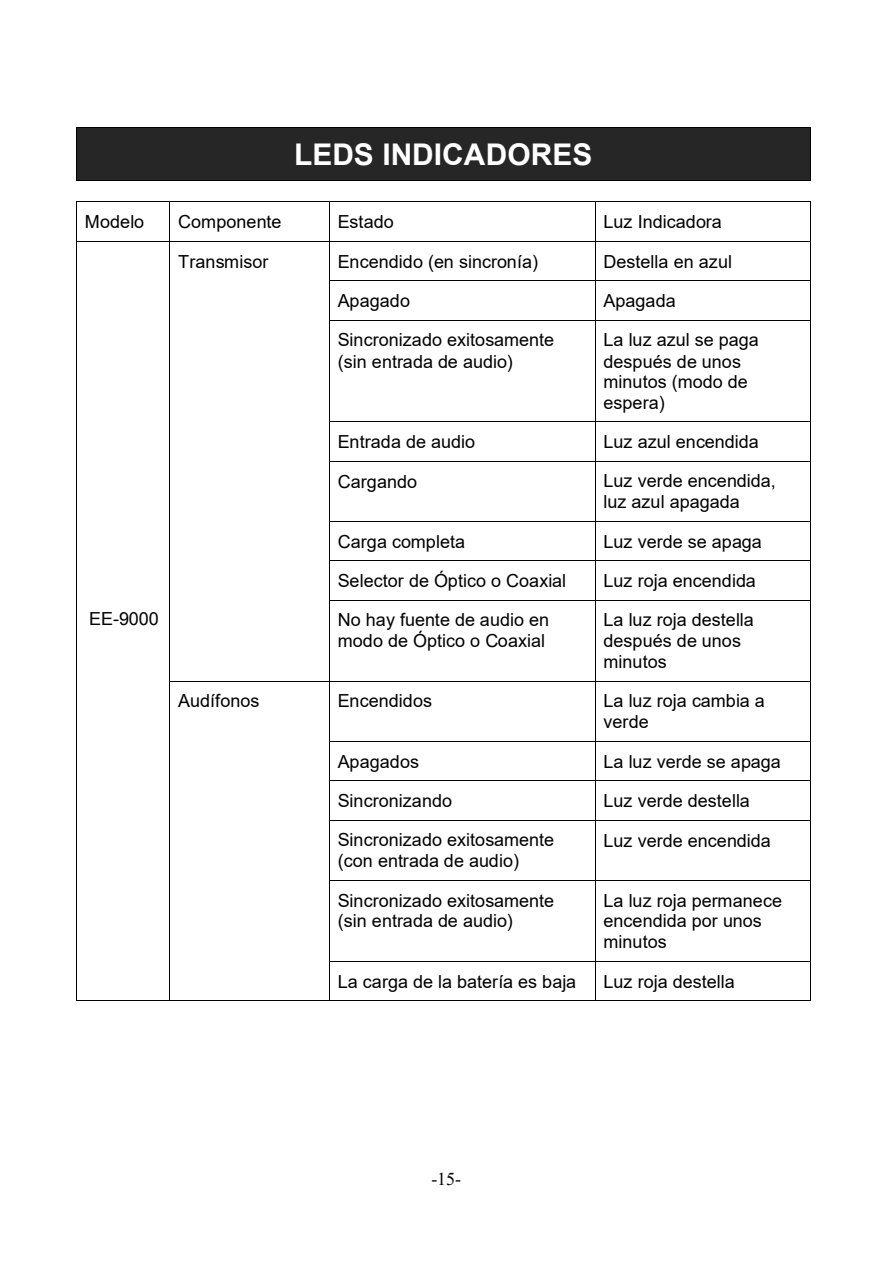
<style>
.page{position:relative;width:893px;height:1263px;background:#fff}
.page>*{position:absolute;margin:0;border:0;box-sizing:border-box;transform-origin:0 0}
.t1{font:700 29.85px "Arial";color:#fff}
.t2{font:18px/20.9px "Arial";letter-spacing:.005em;color:#000}
.t3{font:18px "Times New Roman";color:#000}
</style>
<div class="page">
<div style="left:77px;top:128px;width:733px;height:52px;background:#262626"></div>
<hr style="left:77px;top:127px;width:733px;height:1px;background:#000">
<hr style="left:76px;top:128px;width:1px;height:52px;background:#000">
<hr style="left:77px;top:180px;width:733px;height:1px;background:#000">
<hr style="left:810px;top:128px;width:1px;height:52px;background:#000">
<hr style="left:77px;top:202px;width:93px;height:1px;background:#000">
<hr style="left:170px;top:202px;width:159px;height:1px;background:#000">
<hr style="left:330px;top:202px;width:265px;height:1px;background:#000">
<hr style="left:596px;top:202px;width:214px;height:1px;background:#000">
<hr style="left:76px;top:202px;width:1px;height:39px;background:#000">
<hr style="left:170px;top:202px;width:1px;height:39px;background:#000">
<hr style="left:329px;top:202px;width:1px;height:39px;background:#000">
<hr style="left:595px;top:202px;width:1px;height:39px;background:#000">
<hr style="left:810px;top:202px;width:1px;height:39px;background:#000">
<hr style="left:77px;top:241px;width:93px;height:1px;background:#000">
<hr style="left:170px;top:241px;width:159px;height:1px;background:#000">
<hr style="left:330px;top:241px;width:265px;height:1px;background:#000">
<hr style="left:596px;top:241px;width:214px;height:1px;background:#000">
<hr style="left:76px;top:242px;width:1px;height:38px;background:#000">
<hr style="left:170px;top:242px;width:1px;height:38px;background:#000">
<hr style="left:329px;top:242px;width:1px;height:38px;background:#000">
<hr style="left:595px;top:242px;width:1px;height:38px;background:#000">
<hr style="left:810px;top:242px;width:1px;height:38px;background:#000">
<hr style="left:330px;top:280px;width:265px;height:1px;background:#000">
<hr style="left:596px;top:280px;width:214px;height:1px;background:#000">
<hr style="left:76px;top:281px;width:1px;height:39px;background:#000">
<hr style="left:170px;top:281px;width:1px;height:39px;background:#000">
<hr style="left:329px;top:281px;width:1px;height:39px;background:#000">
<hr style="left:595px;top:281px;width:1px;height:39px;background:#000">
<hr style="left:810px;top:281px;width:1px;height:39px;background:#000">
<hr style="left:330px;top:320px;width:265px;height:1px;background:#000">
<hr style="left:596px;top:320px;width:214px;height:1px;background:#000">
<hr style="left:76px;top:321px;width:1px;height:101px;background:#000">
<hr style="left:170px;top:321px;width:1px;height:101px;background:#000">
<hr style="left:329px;top:321px;width:1px;height:101px;background:#000">
<hr style="left:595px;top:321px;width:1px;height:101px;background:#000">
<hr style="left:810px;top:321px;width:1px;height:101px;background:#000">
<hr style="left:330px;top:422px;width:265px;height:1px;background:#000">
<hr style="left:596px;top:422px;width:214px;height:1px;background:#000">
<hr style="left:76px;top:422px;width:1px;height:39px;background:#000">
<hr style="left:170px;top:422px;width:1px;height:39px;background:#000">
<hr style="left:329px;top:422px;width:1px;height:39px;background:#000">
<hr style="left:595px;top:422px;width:1px;height:39px;background:#000">
<hr style="left:810px;top:422px;width:1px;height:39px;background:#000">
<hr style="left:330px;top:461px;width:265px;height:1px;background:#000">
<hr style="left:596px;top:461px;width:214px;height:1px;background:#000">
<hr style="left:76px;top:462px;width:1px;height:59px;background:#000">
<hr style="left:170px;top:462px;width:1px;height:59px;background:#000">
<hr style="left:329px;top:462px;width:1px;height:59px;background:#000">
<hr style="left:595px;top:462px;width:1px;height:59px;background:#000">
<hr style="left:810px;top:462px;width:1px;height:59px;background:#000">
<hr style="left:330px;top:521px;width:265px;height:1px;background:#000">
<hr style="left:596px;top:521px;width:214px;height:1px;background:#000">
<hr style="left:76px;top:522px;width:1px;height:39px;background:#000">
<hr style="left:170px;top:522px;width:1px;height:39px;background:#000">
<hr style="left:329px;top:522px;width:1px;height:39px;background:#000">
<hr style="left:595px;top:522px;width:1px;height:39px;background:#000">
<hr style="left:810px;top:522px;width:1px;height:39px;background:#000">
<hr style="left:330px;top:561px;width:265px;height:1px;background:#000">
<hr style="left:596px;top:561px;width:214px;height:1px;background:#000">
<hr style="left:76px;top:561px;width:1px;height:39px;background:#000">
<hr style="left:170px;top:561px;width:1px;height:39px;background:#000">
<hr style="left:329px;top:561px;width:1px;height:39px;background:#000">
<hr style="left:595px;top:561px;width:1px;height:39px;background:#000">
<hr style="left:810px;top:561px;width:1px;height:39px;background:#000">
<hr style="left:330px;top:600px;width:265px;height:1px;background:#000">
<hr style="left:596px;top:600px;width:214px;height:1px;background:#000">
<hr style="left:76px;top:601px;width:1px;height:80px;background:#000">
<hr style="left:170px;top:601px;width:1px;height:80px;background:#000">
<hr style="left:329px;top:601px;width:1px;height:80px;background:#000">
<hr style="left:595px;top:601px;width:1px;height:80px;background:#000">
<hr style="left:810px;top:601px;width:1px;height:80px;background:#000">
<hr style="left:170px;top:681px;width:159px;height:1px;background:#000">
<hr style="left:330px;top:681px;width:265px;height:1px;background:#000">
<hr style="left:596px;top:681px;width:214px;height:1px;background:#000">
<hr style="left:76px;top:681px;width:1px;height:60px;background:#000">
<hr style="left:170px;top:681px;width:1px;height:60px;background:#000">
<hr style="left:329px;top:681px;width:1px;height:60px;background:#000">
<hr style="left:595px;top:681px;width:1px;height:60px;background:#000">
<hr style="left:810px;top:681px;width:1px;height:60px;background:#000">
<hr style="left:330px;top:741px;width:265px;height:1px;background:#000">
<hr style="left:596px;top:741px;width:214px;height:1px;background:#000">
<hr style="left:76px;top:742px;width:1px;height:38px;background:#000">
<hr style="left:170px;top:742px;width:1px;height:38px;background:#000">
<hr style="left:329px;top:742px;width:1px;height:38px;background:#000">
<hr style="left:595px;top:742px;width:1px;height:38px;background:#000">
<hr style="left:810px;top:742px;width:1px;height:38px;background:#000">
<hr style="left:330px;top:780px;width:265px;height:1px;background:#000">
<hr style="left:596px;top:780px;width:214px;height:1px;background:#000">
<hr style="left:76px;top:781px;width:1px;height:39px;background:#000">
<hr style="left:170px;top:781px;width:1px;height:39px;background:#000">
<hr style="left:329px;top:781px;width:1px;height:39px;background:#000">
<hr style="left:595px;top:781px;width:1px;height:39px;background:#000">
<hr style="left:810px;top:781px;width:1px;height:39px;background:#000">
<hr style="left:330px;top:820px;width:265px;height:1px;background:#000">
<hr style="left:596px;top:820px;width:214px;height:1px;background:#000">
<hr style="left:76px;top:821px;width:1px;height:59px;background:#000">
<hr style="left:170px;top:821px;width:1px;height:59px;background:#000">
<hr style="left:329px;top:821px;width:1px;height:59px;background:#000">
<hr style="left:595px;top:821px;width:1px;height:59px;background:#000">
<hr style="left:810px;top:821px;width:1px;height:59px;background:#000">
<hr style="left:330px;top:880px;width:265px;height:1px;background:#000">
<hr style="left:596px;top:880px;width:214px;height:1px;background:#000">
<hr style="left:76px;top:881px;width:1px;height:80px;background:#000">
<hr style="left:170px;top:881px;width:1px;height:80px;background:#000">
<hr style="left:329px;top:881px;width:1px;height:80px;background:#000">
<hr style="left:595px;top:881px;width:1px;height:80px;background:#000">
<hr style="left:810px;top:881px;width:1px;height:80px;background:#000">
<hr style="left:330px;top:961px;width:265px;height:1px;background:#000">
<hr style="left:596px;top:961px;width:214px;height:1px;background:#000">
<hr style="left:76px;top:962px;width:1px;height:38px;background:#000">
<hr style="left:77px;top:1000px;width:93px;height:1px;background:#000">
<hr style="left:170px;top:962px;width:1px;height:38px;background:#000">
<hr style="left:170px;top:1000px;width:159px;height:1px;background:#000">
<hr style="left:329px;top:962px;width:1px;height:38px;background:#000">
<hr style="left:330px;top:1000px;width:265px;height:1px;background:#000">
<hr style="left:595px;top:962px;width:1px;height:38px;background:#000">
<hr style="left:596px;top:1000px;width:214px;height:1px;background:#000">
<hr style="left:810px;top:962px;width:1px;height:38px;background:#000">
<p class="t1" style="left:294px;top:133px;width:300px">LEDS INDICADORES</p>
<p class="t2" style="left:85px;top:211px;width:61px">Modelo</p>
<p class="t2" style="left:178px;top:211px;width:105px">Componente</p>
<p class="t2" style="left:338px;top:211px;width:58px">Estado</p>
<p class="t2" style="left:603px;top:211px;width:120px">Luz Indicadora</p>
<p class="t2" style="left:89px;top:609px;width:71px">EE-9000</p>
<p class="t2" style="left:178px;top:251px;width:92px">Transmisor</p>
<p class="t2" style="left:338px;top:251px;width:202px">Encendido (en sincronía)</p>
<p class="t2" style="left:603px;top:251px;width:130px">Destella en azul</p>
<p class="t2" style="left:338px;top:290px;width:74px">Apagado</p>
<p class="t2" style="left:603px;top:290px;width:74px">Apagada</p>
<p class="t2" style="left:338px;top:329px;width:218px;line-height:21.3px">Sincronizado exitosamente (sin entrada de audio)</p>
<p class="t2" style="left:603px;top:330px;width:157px">La luz azul se paga después de unos minutos (modo de espera)</p>
<p class="t2" style="left:338px;top:431px;width:139px">Entrada de audio</p>
<p class="t2" style="left:603px;top:431px;width:157px">Luz azul encendida</p>
<p class="t2" style="left:338px;top:471px;width:81px">Cargando</p>
<p class="t2" style="left:603px;top:471px;width:174px">Luz verde encendida, luz azul apagada</p>
<p class="t2" style="left:338px;top:531px;width:129px">Carga completa</p>
<p class="t2" style="left:603px;top:531px;width:160px">Luz verde se apaga</p>
<p class="t2" style="left:338px;top:570px;width:230px">Selector de Óptico o Coaxial</p>
<p class="t2" style="left:603px;top:570px;width:154px">Luz roja encendida</p>
<p class="t2" style="left:338px;top:610px;width:213px">No hay fuente de audio en modo de Óptico o Coaxial</p>
<p class="t2" style="left:603px;top:610px;width:152px">La luz roja destella después de unos minutos</p>
<p class="t2" style="left:178px;top:691px;width:83px">Audífonos</p>
<p class="t2" style="left:338px;top:691px;width:96px">Encendidos</p>
<p class="t2" style="left:603px;top:690px;width:163px;line-height:21.3px">La luz roja cambia a verde</p>
<p class="t2" style="left:338px;top:751px;width:83px">Apagados</p>
<p class="t2" style="left:603px;top:751px;width:179px">La luz verde se apaga</p>
<p class="t2" style="left:338px;top:790px;width:116px">Sincronizando</p>
<p class="t2" style="left:603px;top:790px;width:148px">Luz verde destella</p>
<p class="t2" style="left:338px;top:829px;width:218px">Sincronizado exitosamente (con entrada de audio)</p>
<p class="t2" style="left:603px;top:830px;width:169px">Luz verde encendida</p>
<p class="t2" style="left:338px;top:890px;width:218px">Sincronizado exitosamente (sin entrada de audio)</p>
<p class="t2" style="left:603px;top:890px;width:180px">La luz roja permanece encendida por unos minutos</p>
<p class="t2" style="left:338px;top:971px;width:240px">La carga de la batería es baja</p>
<p class="t2" style="left:603px;top:971px;width:133px">Luz roja destella</p>
<p class="t3" style="left:431px;top:1166px;width:31px">-15-</p>
</div>
